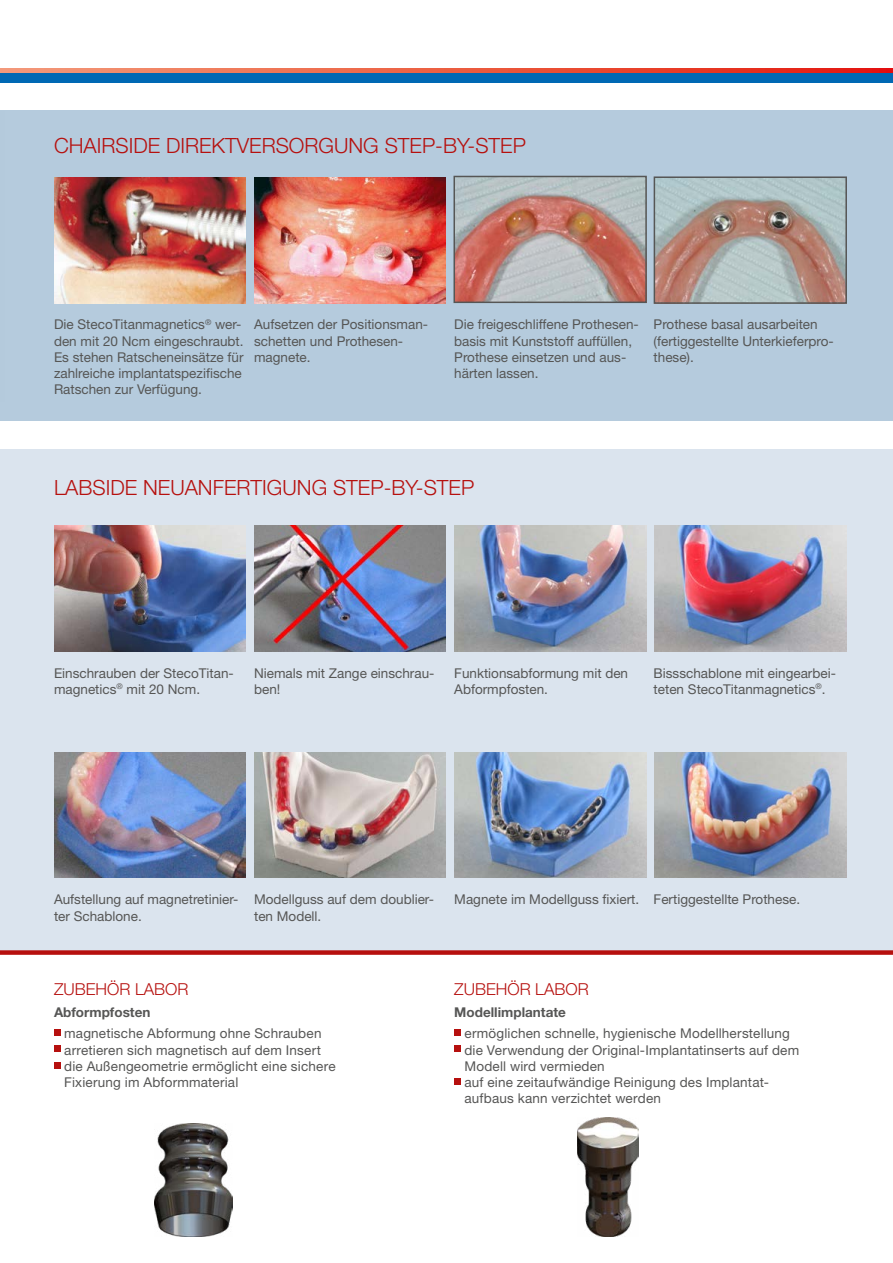
<style>
.page{position:relative;width:893px;height:1263px;background:#fff}
.page>*{position:absolute;margin:0;border:0;box-sizing:border-box;transform-origin:0 0}
.t1{font:300 21px "Helvetica Neue LT Std";color:#b6100e}
.t2{font:300 16.5px "Helvetica Neue LT Std";color:#b6100e}
.t3{font:13.5px/16.2px "Helvetica Neue LT Std";color:#565655}
.t4{font:700 13.5px "Helvetica Neue LT Std";color:#565655}
</style>
<div class="page">
<div style="left:0;top:449px;width:893px;height:502px;background:#dbe4ee"></div>
<div style="left:0;top:111px;width:893px;height:310px;background:#b5cbdd"></div>
<svg style="left:0;top:69px;width:893px;height:5px;background:#bc5e59"></svg>
<div style="left:0;top:74px;width:893px;height:9px;background:#0068b4"></div>
<img style="left:54px;top:177px;width:192px;height:126px">
<img style="left:254px;top:177px;width:192px;height:126px">
<img style="left:456px;top:179px;width:188px;height:121px">
<div style="left:453px;top:176px;width:194px;height:127px;border:2px solid #565655"></div>
<img style="left:657px;top:179px;width:187px;height:122px">
<div style="left:654px;top:176px;width:193px;height:128px;border:2px solid #565655"></div>
<img style="left:54px;top:525px;width:192px;height:126px">
<img style="left:254px;top:525px;width:192px;height:126px">
<img style="left:454px;top:525px;width:192px;height:126px">
<img style="left:654px;top:525px;width:192px;height:126px">
<img style="left:54px;top:752px;width:192px;height:126px">
<img style="left:254px;top:752px;width:192px;height:126px">
<img style="left:454px;top:752px;width:192px;height:126px">
<img style="left:654px;top:752px;width:192px;height:126px">
<div style="left:54px;top:1029px;width:6px;height:7px;background:#b6100e"></div>
<svg style="left:54px;top:1046px;width:6px;height:6px"></svg>
<svg style="left:54px;top:1062px;width:6px;height:6px"></svg>
<div style="left:454px;top:1029px;width:7px;height:7px;background:#b6100e"></div>
<div style="left:454px;top:1046px;width:7px;height:6px;background:#b6100e"></div>
<div style="left:454px;top:1078px;width:7px;height:7px;background:#b6100e"></div>
<img style="left:577px;top:1118px;width:61px;height:118px">
<img style="left:154px;top:1123px;width:79px;height:113px">
<div style="left:0;top:950px;width:893px;height:5px;background:#b6100e"></div>
<h1 class="t1" style="left:54px;top:132px;width:473px">CHAIRSIDE DIREKTVERSORGUNG STEP-BY-STEP</h1>
<p class="t3" style="left:54px;top:316px;width:191px">Die StecoTitanmagnetics<sup>®</sup> wer&shy;den mit 20 Ncm eingeschraubt.<br>Es stehen Ratscheneinsätze für zahlreiche implantatspezifische<br>Ratschen zur Verfügung.</p>
<p class="t3" style="left:254px;top:316px;width:176px">Aufsetzen der Positionsman&shy;schetten und Prothesen&shy;magnete.</p>
<p class="t3" style="left:454px;top:316px;width:186px">Die freigeschliffene Prothesen&shy;basis mit Kunststoff auffüllen,<br>Prothese einsetzen und aus&shy;härten lassen.</p>
<p class="t3" style="left:654px;top:316px;width:182px">Prothese basal ausarbeiten (fertiggestellte Unterkieferpro&shy;these).</p>
<h1 class="t1" style="left:54px;top:475px;width:422px">LABSIDE NEUANFERTIGUNG STEP-BY-STEP</h1>
<p class="t3" style="left:54px;top:664px;width:181px">Einschrauben der StecoTitan&shy;magnetics<sup>®</sup> mit 20 Ncm.</p>
<p class="t3" style="left:254px;top:664px;width:182px">Niemals mit Zange einschrau&shy;ben!</p>
<p class="t3" style="left:454px;top:664px;width:175px">Funktionsabformung mit den<br>Abformpfosten.</p>
<p class="t3" style="left:654px;top:664px;width:184px">Bissschablone mit eingearbei&shy;teten StecoTitanmagnetics<sup>®</sup>.</p>
<p class="t3" style="left:54px;top:891px;width:186px">Aufstellung auf magnetretinier&shy;ter Schablone.</p>
<p class="t3" style="left:254px;top:891px;width:181px">Modellguss auf dem doublier&shy;ten Modell.</p>
<p class="t3" style="left:454px;top:891px;width:347px">Magnete im Modellguss fixiert. Fertiggestellte Prothese.</p>
<p class="t2" style="left:54px;top:979px;width:136px">ZUBEHÖR LABOR</p>
<p class="t4" style="left:54px;top:1003px;width:98px">Abformpfosten</p>
<p class="t3" style="left:64px;top:1025px;width:273px">magnetische Abformung ohne Schrauben arretieren sich magnetisch auf dem Insert die Außengeometrie ermöglicht eine sichere Fixierung im Abformmaterial</p>
<p class="t2" style="left:454px;top:979px;width:136px">ZUBEHÖR LABOR</p>
<p class="t4" style="left:454px;top:1003px;width:113px">Modellimplantate</p>
<p class="t3" style="left:464px;top:1025px;width:336px">ermöglichen schnelle, hygienische Modellherstellung die Verwendung der Original-Implantatinserts auf dem Modell wird vermieden<br>auf eine zeitaufwändige Reinigung des Implantat&shy;aufbaus kann verzichtet werden</p>
</div>
